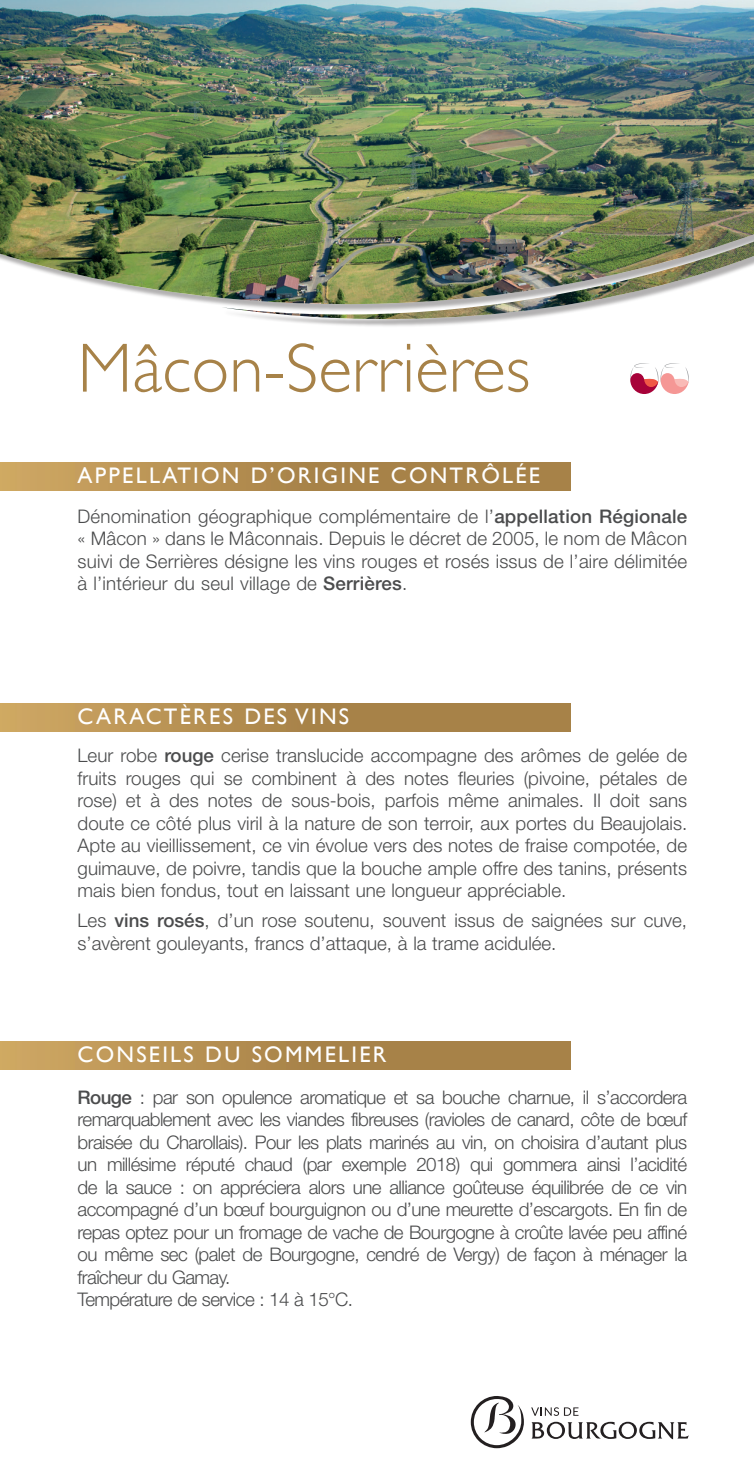
<style>
.page{position:relative;width:754px;height:1463px;background:#fff}
.page>*{position:absolute;margin:0;border:0;box-sizing:border-box;transform-origin:0 0}
.t1{font:300 70px "Gill Sans";color:#a78248}
.t2{font:22.5px "Gill Sans";letter-spacing:.1em;color:#fff}
.t3{font:300 18.75px/22.5px "Helvetica Neue";letter-spacing:-.03em;color:#4b4c4d;text-align:justify}
.t4{font:300 18.75px/22.5px "Helvetica Neue";color:#4b4c4d}
.s1{font-weight:500}
</style>
<div class="page">
<img style="left:0;top:0;width:754px;height:322px">
<div style="left:0;top:703px;width:570px;height:29px;background:linear-gradient(to right,#c7a15e,#9d7941)"></div>
<div style="left:0;top:462px;width:570px;height:29px;background:linear-gradient(to right,#c7a15e,#9d7941)"></div>
<div style="left:0;top:1041px;width:570px;height:28px;background:linear-gradient(to right,#c7a15e,#9d7941)"></div>
<svg style="left:630px;top:363px;width:59px;height:31px"></svg>
<svg style="left:531px;top:1407px;width:47px;height:9px"></svg>
<svg style="left:531px;top:1422px;width:158px;height:17px"></svg>
<svg style="left:471px;top:1396px;width:53px;height:52px"></svg>
<svg style="left:0;top:0;width:20px;height:1px"></svg>
<h1 class="t1" style="left:78px;top:329px;width:454px">Mâcon-Serrières</h1>
<p class="t2" style="left:78px;top:462px;width:464px">APPELLATION D’ORIGINE CONTRÔLÉE</p>
<p class="t3" style="left:78px;top:504px;width:611px">Dénomination géographique complémentaire de l’<span class="s1">appellation Régionale </span>« Mâcon » dans le Mâconnais. Depuis le décret de 2005, le nom de Mâcon suivi de Serrières désigne les vins rouges et rosés issus de l’aire délimitée à l’intérieur du seul village de <span class="s1">Serrières</span>.</p>
<p class="t2" style="left:78px;top:703px;width:273px">CARACTÈRES DES VINS</p>
<p class="t3" style="left:78px;top:744px;width:611px">Leur robe <span class="s1">rouge</span> cerise translucide accompagne des arômes de gelée de fruits rouges qui se combinent à des notes fleuries (pivoine, pétales de rose) et à des notes de sous-bois, parfois même animales. Il doit sans doute ce côté plus viril à la nature de son terroir, aux portes du Beaujolais.<br>Apte au vieillissement, ce vin évolue vers des notes de fraise compotée, de guimauve, de poivre, tandis que la bouche ample offre des tanins, présents mais bien fondus, tout en laissant une longueur appréciable.</p>
<p class="t4" style="left:78px;top:909px;width:611px">Les <span class="s1">vins rosés</span>, d’un rose soutenu, souvent issus de saignées sur cuve, s’avèrent gouleyants, francs d’attaque, à la trame acidulée.</p>
<p class="t2" style="left:78px;top:1041px;width:310px">CONSEILS DU SOMMELIER</p>
<p class="t3" style="left:78px;top:1085px;width:611px;text-align:left"><span class="s1">Rouge</span> : par son opulence aromatique et sa bouche charnue, il s’accordera remarquablement avec les viandes fibreuses (ravioles de canard, côte de bœuf braisée du Charollais). Pour les plats marinés au vin, on choisira d’autant plus un millésime réputé chaud (par exemple 2018) qui gommera ainsi l’acidité de la sauce : on appréciera alors une alliance goûteuse équilibrée de ce vin accompagné d’un bœuf bourguignon ou d’une meurette d’escargots. En fin de repas optez pour un fromage de vache de Bourgogne à croûte lavée peu affiné ou même sec (palet de Bourgogne, cendré de Vergy) de façon à ménager la fraîcheur du Gamay.<br>Température de service : 14 à 15°C.</p>
</div>
